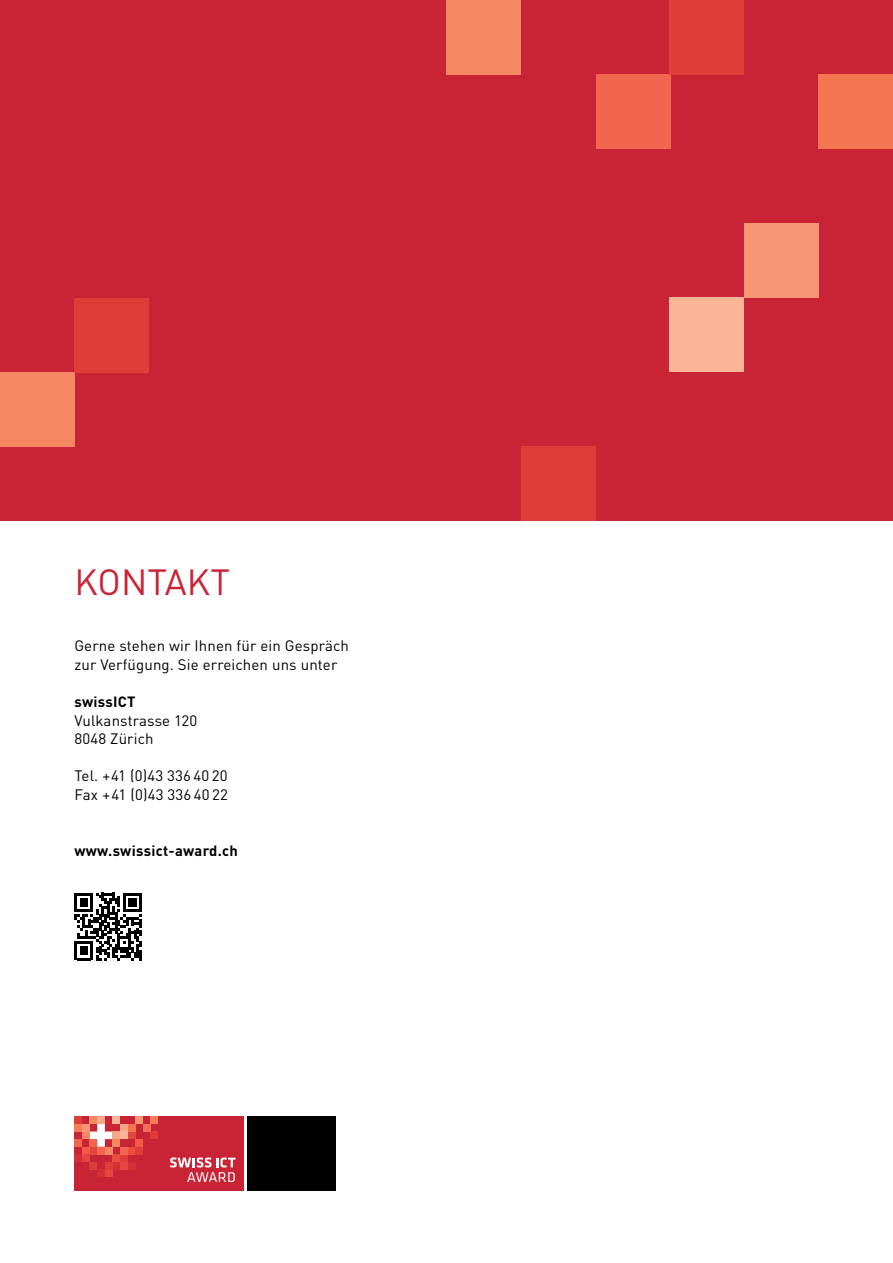
<style>
.page{position:relative;width:893px;height:1263px;background:#fff}
.page>*{position:absolute;margin:0;border:0;box-sizing:border-box;transform-origin:0 0}
.t1{font:36px "DINOT";color:#c92435}
.t2{font:15px/18.6px "DINOT";letter-spacing:.01em;color:#000}
.t3{font:700 14.7px "DINOT";letter-spacing:.02em;color:#000}
</style>
<div class="page">
<div style="left:0;top:0;width:893px;height:521px;background:#c92435"></div>
<div style="left:818px;top:74px;width:75px;height:75px;background:#f47651"></div>
<div style="left:521px;top:447px;width:74px;height:74px;background:#df3e38"></div>
<div style="left:670px;top:298px;width:74px;height:74px;background:#fab496"></div>
<div style="left:446px;top:0;width:75px;height:74px;background:#f58762"></div>
<div style="left:596px;top:74px;width:75px;height:75px;background:#f2664f"></div>
<div style="left:0;top:372px;width:74px;height:74px;background:#f58762"></div>
<div style="left:74px;top:298px;width:75px;height:74px;background:#df3e38"></div>
<div style="left:670px;top:0;width:74px;height:74px;background:#df3e38"></div>
<div style="left:744px;top:223px;width:75px;height:75px;background:#f79674"></div>
<svg style="left:74px;top:893px;width:68px;height:67px"></svg>
<div style="left:74px;top:1116px;width:170px;height:75px;background:#c92435"></div>
<svg style="left:90px;top:1124px;width:23px;height:23px"></svg>
<div style="left:128px;top:1131px;width:7px;height:8px;background:#e44642"></div>
<div style="left:82px;top:1131px;width:8px;height:8px;background:#f58762"></div>
<div style="left:143px;top:1124px;width:8px;height:7px;background:#f36c55"></div>
<div style="left:128px;top:1162px;width:7px;height:7px;background:#d53035"></div>
<div style="left:74px;top:1154px;width:8px;height:8px;background:#d53035"></div>
<div style="left:128px;top:1147px;width:7px;height:7px;background:#f04b3e"></div>
<div style="left:74px;top:1139px;width:8px;height:8px;background:#f2664f"></div>
<div style="left:135px;top:1139px;width:8px;height:8px;background:#f15b47"></div>
<div style="left:128px;top:1124px;width:7px;height:7px;background:#f47651"></div>
<div style="left:74px;top:1116px;width:8px;height:8px;background:#df3e38"></div>
<div style="left:151px;top:1116px;width:7px;height:8px;background:#f47c57"></div>
<div style="left:120px;top:1162px;width:8px;height:7px;background:#e44642"></div>
<div style="left:120px;top:1154px;width:8px;height:8px;background:#df3e38"></div>
<div style="left:120px;top:1147px;width:8px;height:7px;background:#f2664f"></div>
<div style="left:113px;top:1131px;width:7px;height:8px;background:#f8a686"></div>
<div style="left:120px;top:1124px;width:8px;height:7px;background:#f8a686"></div>
<div style="left:113px;top:1162px;width:7px;height:7px;background:#d53035"></div>
<div style="left:113px;top:1139px;width:7px;height:8px;background:#f58762"></div>
<div style="left:120px;top:1131px;width:8px;height:8px;background:#fab496"></div>
<div style="left:113px;top:1116px;width:7px;height:8px;background:#fab496"></div>
<div style="left:105px;top:1169px;width:8px;height:8px;background:#e44642"></div>
<div style="left:105px;top:1162px;width:8px;height:7px;background:#df3e38"></div>
<div style="left:113px;top:1154px;width:7px;height:8px;background:#eb4e3f"></div>
<div style="left:97px;top:1147px;width:8px;height:7px;background:#f2664f"></div>
<div style="left:97px;top:1169px;width:8px;height:8px;background:#d53035"></div>
<div style="left:105px;top:1147px;width:8px;height:7px;background:#f58762"></div>
<div style="left:97px;top:1116px;width:8px;height:8px;background:#f8a686"></div>
<div style="left:90px;top:1162px;width:7px;height:7px;background:#df3e38"></div>
<div style="left:90px;top:1147px;width:7px;height:7px;background:#e44642"></div>
<div style="left:90px;top:1139px;width:7px;height:8px;background:#f2664f"></div>
<div style="left:90px;top:1116px;width:7px;height:8px;background:#f58762"></div>
<div style="left:82px;top:1147px;width:8px;height:7px;background:#f15b47"></div>
<div style="left:74px;top:1124px;width:8px;height:7px;background:#f47c57"></div>
<div style="left:82px;top:1124px;width:8px;height:7px;background:#f79674"></div>
<div style="left:135px;top:1147px;width:8px;height:7px;background:#df3e38"></div>
<div style="left:151px;top:1131px;width:7px;height:8px;background:#df3e38"></div>
<div style="left:135px;top:1116px;width:8px;height:8px;background:#f79674"></div>
<div style="left:82px;top:1154px;width:8px;height:8px;background:#e44642"></div>
<svg style="left:170px;top:1157px;width:66px;height:25px"></svg>
<div style="left:248px;top:1116px;width:88px;height:75px;background:#000"></div>
<h1 class="t1" style="left:75px;top:560px;width:157px">Kontakt</h1>
<p class="t2" style="left:74px;top:636px;width:276px">Gerne stehen wir I hnen für ein Gespräch zur Verfügung. Sie erreichen uns unter</p>
<p class="t3" style="left:74px;top:692px;width:63px">swissICT</p>
<p class="t2" style="left:74px;top:711px;width:124px">Vulkanstrasse 120<br>8048 Zürich</p>
<p class="t2" style="left:74px;top:766px;width:155px">Tel. +41 (0)43 336 40 20<br>Fax +41 (0)43 336 40 22</p>
<p class="t3" style="left:74px;top:841px;width:165px">www.swissict-award.ch</p>
</div>
